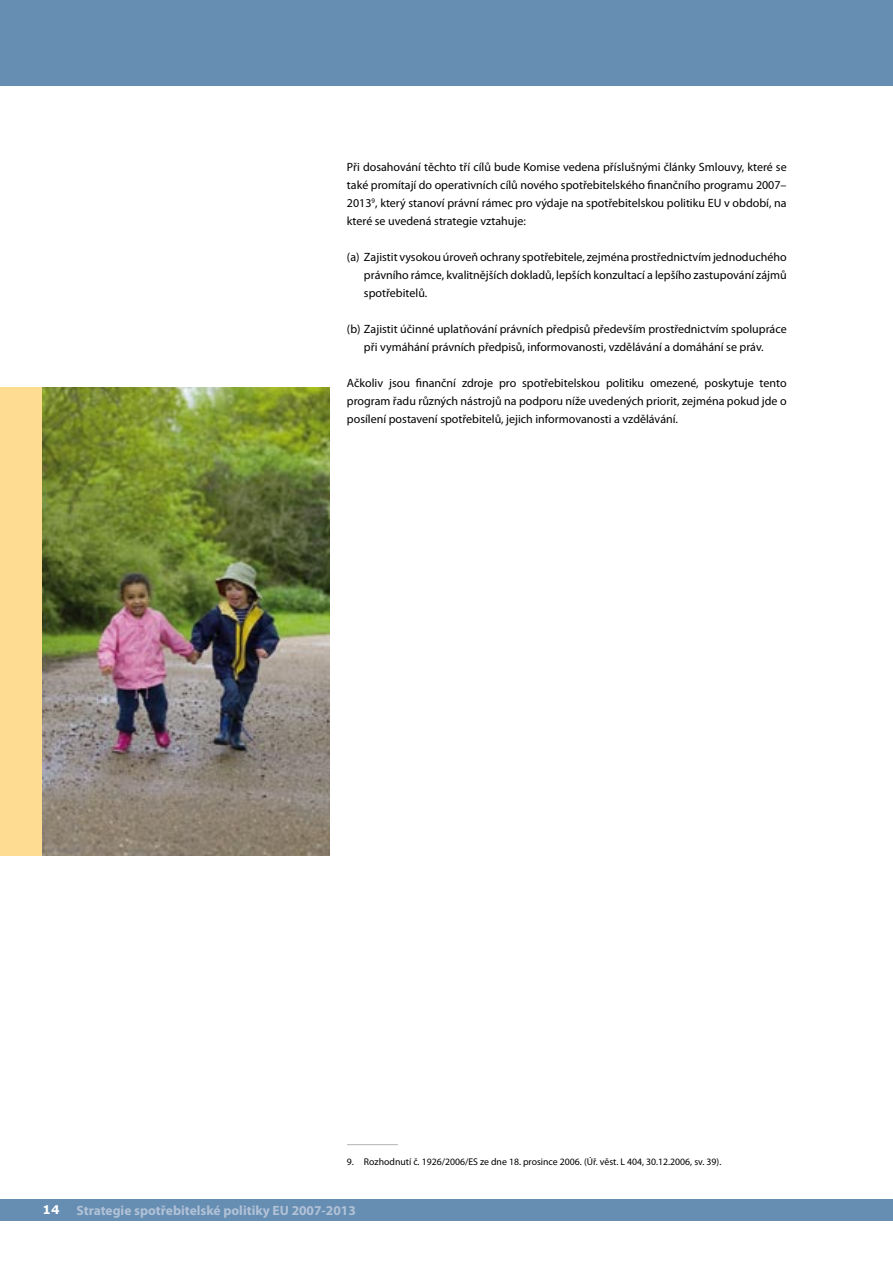
<style>
.page{position:relative;width:893px;height:1263px;background:#fff}
.page>*{position:absolute;margin:0;border:0;box-sizing:border-box;transform-origin:0 0}
.t1{font:700 13.5px "Myriad Pro";color:#b1c2d7}
.t2{font:12px/18px "Myriad Pro";color:#000;text-align:justify}
.t3{font:700 12px "Verdana";color:#fff}
.t4{font:9.75px "Myriad Pro";color:#000}
</style>
<div class="page">
<div style="left:0;top:0;width:893px;height:85px;background:#668db2"></div>
<hr style="left:347px;top:1144px;width:51px;height:1px;background:#b1b3b4">
<div style="left:0;top:387px;width:43px;height:468px;background:#fedd92"></div>
<img style="left:43px;top:387px;width:287px;height:468px">
<div style="left:0;top:1199px;width:893px;height:21px;background:#668db2"></div>
<p class="t2" style="left:347px;top:158px;width:441px">Při dosahování těchto tří cílů bude Komise vedena příslušnými články Smlouvy, které se také promítají do operativních cílů nového spotřebitelského finančního programu 2007– 2013<sup>9</sup>, který stanoví právní rámec pro výdaje na spotřebitelskou politiku EU v období, na které se uvedená strategie vztahuje:</p>
<p class="t2" style="left:364px;top:248px;width:424px;text-indent:-17px">(a) Zajistit vysokou úroveň ochrany spotřebitele, zejména prostřednictvím jednoduchého právního rámce, kvalitnějších dokladů, lepších konzultací a lepšího zastupování zájmů spotřebitelů.</p>
<p class="t2" style="left:347px;top:320px;width:441px;text-align:center">(b) Zajistit účinné uplatňování právních předpisů především prostřednictvím spolupráce při vymáhání právních předpisů, informovanosti, vzdělávání a domáhání se práv.</p>
<p class="t2" style="left:347px;top:374px;width:441px">Ačkoliv jsou finanční zdroje pro spotřebitelskou politiku omezené, poskytuje tento program řadu různých nástrojů na podporu níže uvedených priorit, zejména pokud jde o posílení postavení spotřebitelů, jejich informovanosti a vzdělávání.</p>
<p class="t4" style="left:347px;top:1156px;width:376px">9. Rozhodnutí č. 1926/2006/ES ze dne 18. prosince 2006. (Úř. věst. L 404, 30.12.2006, sv. 39).</p>
<p class="t3" style="left:43px;top:1202px;width:19px">14</p>
<p class="t1" style="left:77px;top:1201px;width:281px">Strategie spotřebitelské politiky EU 2007-2013</p>
</div>
